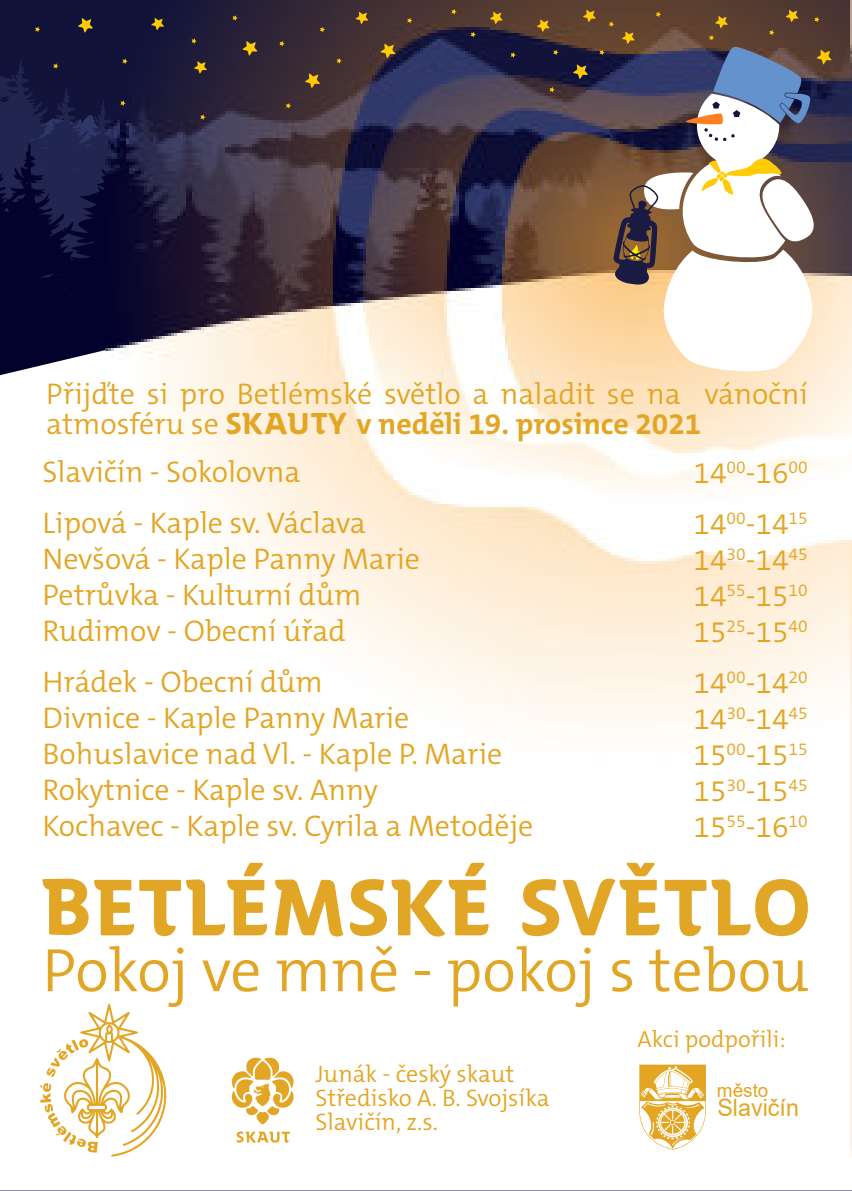
<style>
.page{position:relative;width:852px;height:1191px;background:#fff}
.page>*{position:absolute;margin:0;border:0;box-sizing:border-box;transform-origin:0 0}
.t1{font:700 79.2px "SKAUT";letter-spacing:-.01em;color:#e2a627}
.t2{font:300 61.8px "The Mix C5";color:#e2a627}
.t3{font:300 30px/36px "The Mix C5";color:#e3a624}
.t4{font:300 24px/24px "The Mix C5";color:#e3a624}
.t5{font:24px "Arial";color:#e3a624}
.t6{font:300 23.4px "The Mix C5";color:#e3a624}
.t7{font:18.9px "Arial";color:#e3a624}
.s1{font-family:"SKAUT";font-weight:700}
.s2{font-weight:700}
</style>
<div class="page">
<img style="left:106px;top:0;width:746px;height:1157px">
<svg style="left:122px;top:59px;width:6px;height:5px"></svg>
<svg style="left:0;top:18px;width:95px;height:358px;background:#181a41"></svg>
<svg style="left:120px;top:101px;width:6px;height:5px"></svg>
<svg style="left:151px;top:18px;width:13px;height:12px"></svg>
<svg style="left:172px;top:9px;width:680px;height:451px"></svg>
<svg style="left:40px;top:1004px;width:130px;height:153px"></svg>
<svg style="left:237px;top:1132px;width:53px;height:11px"></svg>
<svg style="left:232px;top:1058px;width:62px;height:66px"></svg>
<svg style="left:639px;top:1065px;width:67px;height:85px"></svg>
<p class="t3" style="left:46px;top:381px;width:763px;line-height:30px">Přijďte si pro Betlémské světlo a naladit se na vánoční atmosféru se <span class="s1">SKAUTY</span> <span class="s2">v neděli 19. prosince 2021</span></p>
<p class="t3" style="left:43px;top:450px;width:325px;line-height:51px">Slavičín - Sokolovna<br>Lipová - Kaple sv. Václava</p>
<p class="t3" style="left:43px;top:544px;width:379px">Nevšová - Kaple Panny Marie<br>Petrůvka - Kulturní dům<br>Rudimov - Obecní úřad</p>
<p class="t3" style="left:43px;top:667px;width:492px">Hrádek - Obecní dům<br>Divnice - Kaple Panny Marie<br>Bohuslavice nad Vl. - Kaple P. Marie<br>Rokytnice - Kaple sv. Anny<br>Kochavec - Kaple sv. Cyrila a Metoděje</p>
<p class="t3" style="left:694px;top:450px;width:116px;line-height:51px">14<sup>00</sup>-16<sup>00<br></sup>14<sup>00</sup>-14<sup>15</sup></p>
<p class="t3" style="left:694px;top:544px;width:116px;text-align:justify">14<sup>30</sup>-14<sup>45<br></sup>14<sup>55</sup>-15<sup>10<br></sup>15<sup>25</sup>-15<sup>40</sup></p>
<p class="t3" style="left:694px;top:667px;width:116px;text-align:justify">14<sup>00</sup>-14<sup>20<br></sup>14<sup>30</sup>-14<sup>45<br></sup>15<sup>00</sup>-15<sup>15<br></sup>15<sup>30</sup>-15<sup>45<br></sup>15<sup>55</sup>-16<sup>10</sup></p>
<h1 class="t1" style="left:41px;top:872px;width:772px">BETLÉMSKÉ SVĚTLO</h1>
<h2 class="t2" style="left:42px;top:945px;width:768px">Pokoj ve mně - pokoj s tebou</h2>
<p class="t4" style="left:315px;top:1064px;width:236px">Junák - český skaut<br>Středisko A. B. Svojsíka<br>Slavičín, z.s.</p>
<p class="t6" style="left:638px;top:1030px;width:150px">Akci podpořili:</p>
<p class="t7" style="left:717px;top:1083px;width:53px">město</p>
<p class="t5" style="left:717px;top:1098px;width:83px">Slavičín</p>
</div>
